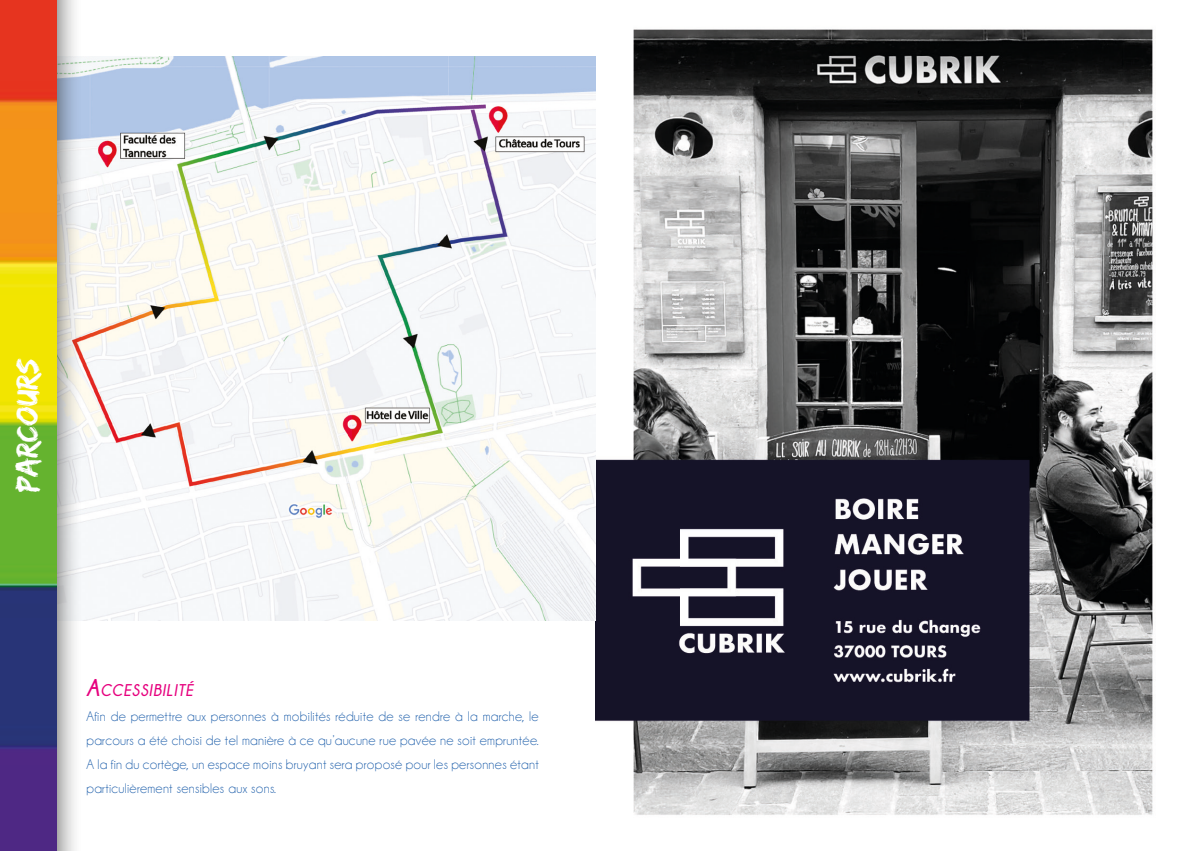
<style>
.page{position:relative;width:1191px;height:851px;background:#fff}
.page>*{position:absolute;margin:0;border:0;box-sizing:border-box;transform-origin:0 0}
.t1{font:32px "Edo SZ";color:#fff}
.t2{font:italic 700 17px "Champagne&Limousines";letter-spacing:.055em;color:#e6007e;scale:.91 1}
.t3{font:14px/24px "Champagne&Limousines";letter-spacing:.02em;color:#2463ad;text-align:justify}
.s1{font-size:24.2px}
</style>
<div class="page">
<img style="left:595px;top:29px;width:558px;height:786px">
<img style="left:82px;top:57px;width:513px;height:563px">
<div style="left:0;top:0;width:82px;height:850px;background:#1d1d1b;opacity:.75"></div>
<img style="left:0;top:0;width:57px;height:850px">
<h1 class="t1" style="left:8px;top:492px;width:135px;rotate:-90deg">Parcours</h1>
<p class="t2" style="left:86px;top:681px;width:119px"><span class="s1">A</span>CCESSIBILITÉ</p>
<p class="t3" style="left:86px;top:703px;width:454px">Afin de permettre aux personnes à mobilités réduite de se rendre à la marche, le parcours a été choisi de tel manière à ce qu’aucune rue pavée ne soit empruntée.<br>A la fin du cortège, un espace moins bruyant sera proposé pour les personnes étant particulièrement sensibles aux sons.</p>
</div>
